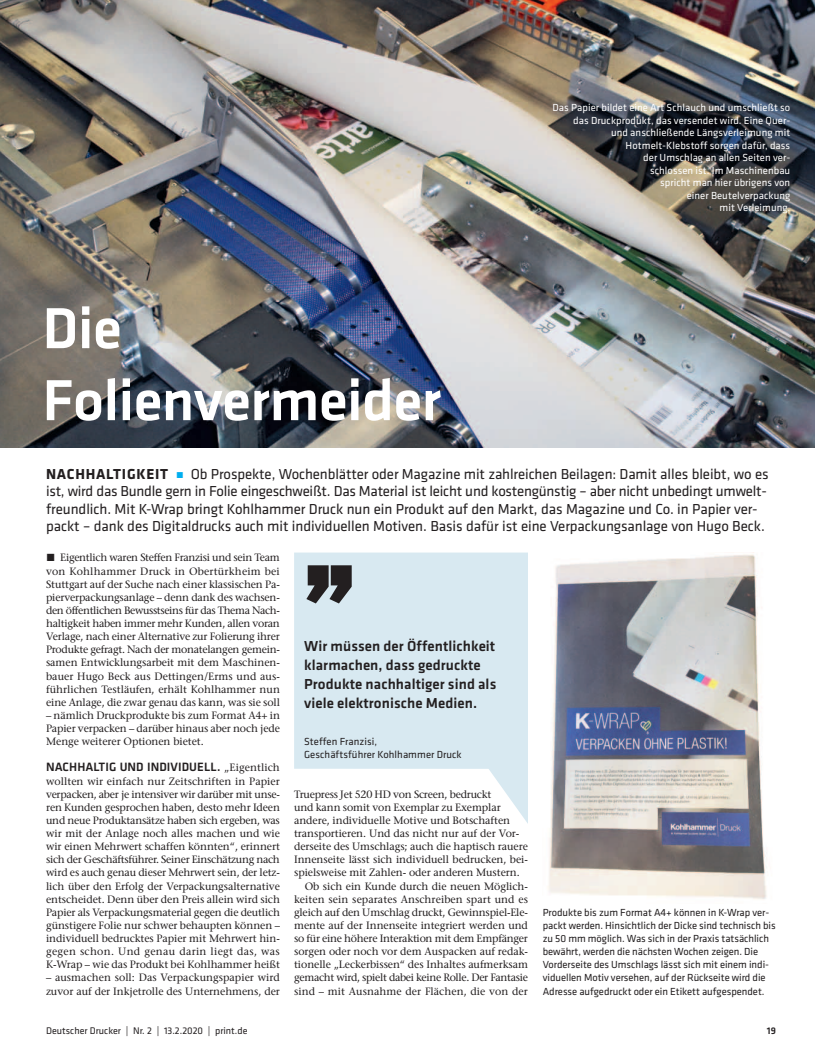
<style>
.page{position:relative;width:815px;height:1063px;background:#fff}
.page>*{position:absolute;margin:0;border:0;box-sizing:border-box;transform-origin:0 0}
.t1{font:700 121.25px "Klavika Basic";color:#231f20;scale:1.2 1}
.t2{font:500 60px/72px "Klavika Basic";letter-spacing:-.01em;color:#fff}
.t3{font:15px/17.5px "Klavika Basic";letter-spacing:-.005em;color:#231f20}
.t4{font:500 15px/18.8px "Klavika Basic";letter-spacing:.005em;color:#231f20}
.t5{font:500 12.5px "Klavika Basic";letter-spacing:.005em;color:#231f20}
.t6{font:500 10.62px/13.1px "Stone Serif Std";letter-spacing:-.005em;color:#231f20;text-align:justify}
.t7{font:10.62px/13.1px "Klavika Basic";letter-spacing:-.005em;color:#231f20}
.t8{font:10.62px/12.5px "Klavika Basic";letter-spacing:.005em;color:#fff;text-align:right}
.t9{font:500 10.62px "Stone Serif Std";letter-spacing:-.03em;color:#231f20}
.t10{font:500 10.62px "Stone Serif Std";letter-spacing:-.025em;color:#231f20}
.t11{font:10px "Klavika Basic";color:#231f20}
.t12{font:500 10px "Klavika Basic";color:#231f20}
.s1{font-weight:700}
.s2{font-family:"The Sans Extra Bold Expert";font-size:8.75px;color:#00aeef}
.s3{font-family:"The Sans Extra Bold Expert";font-weight:400}
.s4{font-family:"Stone Serif Std";font-size:10.62px}
</style>
<div class="page">
<svg style="left:294px;top:553px;width:234px;height:271px;fill:#d8e9f1"></svg>
<img style="left:548px;top:554px;width:219px;height:346px">
<img style="left:0;top:0;width:815px;height:448px">
<h2 class="t2" style="left:42px;top:296px;width:401px">Die<br>Folienvermeider</h2>
<p class="t8" style="left:553px;top:102px;width:239px">Das Papier bildet eine Art Schlauch und umschließt so das Druckprodukt, das versendet wird. Eine Quer-<br>und anschließende Längsverleimung mit Hotmelt-Klebstoff sorgen dafür, dass<br>der Umschlag an allen Seiten ver-<br>schlossen ist. Im Maschinenbau<br>spricht man hier übrigens von<br>einer Beutelverpackung<br>mit Verleimung.</p>
<p class="t3" style="left:46px;top:467px;width:724px"><span class="s1">NACHHALTIGKEIT</span> <span class="s2">ó</span> Ob Prospekte, Wochenblätter oder Magazine mit zahlreichen Beilagen: Damit alles bleibt, wo es ist, wird das Bundle gern in Folie eingeschweißt. Das Material ist leicht und kostengünstig – aber nicht unbedingt umwelt&shy;freundlich. Mit K-Wrap bringt Kohlhammer Druck nun ein Produkt auf den Markt, das Magazine und Co. in Papier ver&shy;packt – dank des Digitaldrucks auch mit individuellen Motiven. Basis dafür ist eine Verpackungsanlage von Hugo Beck.</p>
<p class="t6" style="left:46px;top:552px;width:235px"><span class="s3">ó</span> Eigentlich waren Steffen Franzisi und sein Team von Kohlhammer Druck in Obertürkheim bei Stuttgart auf der Suche nach einer klassischen Pa&shy;pierverpackungsanlage – denn dank des wachsen&shy;den öffentlichen Bewusstseins für das Thema Nach&shy;haltigkeit haben immer mehr Kunden, allen voran Verlage, nach einer Alternative zur Folierung ihrer Produkte gefragt. Nach der monatelangen gemein&shy;samen Entwicklungsarbeit mit dem Maschinen&shy;bauer Hugo Beck aus Dettingen/Erms und aus&shy;führlichen Testläufen, erhält Kohlhammer nun eine Anlage, die zwar genau das kann, was sie soll</p>
<p class="t6" style="left:46px;top:710px;width:235px">– nämlich Druckprodukte bis zum Format A4+ in Papier verpacken – darüber hinaus aber noch jede Menge weiterer Optionen bietet.</p>
<p class="t5" style="left:46px;top:762px;width:235px">NACHHALTIG UND INDIVIDUELL. <span class="s4">„Eigentlich</span></p>
<p class="t6" style="left:46px;top:775px;width:235px">wollten wir einfach nur Zeitschriften in Papier verpacken, aber je intensiver wir darüber mit unse&shy;ren Kunden gesprochen haben, desto mehr Ideen und neue Produktansätze haben sich ergeben, was wir mit der Anlage noch alles machen und wie wir einen Mehrwert schaffen könnten“, erinnert sich der Geschäftsführer. Seiner Einschätzung nach wird es auch genau dieser Mehrwert sein, der letz&shy;lich über den Erfolg der Verpackungsalternative entscheidet. Denn über den Preis allein wird sich Papier als Verpackungsmaterial gegen die deutlich günstigere Folie nur schwer behaupten können – individuell bedrucktes Papier mit Mehrwert hin&shy;gegen schon. Und genau darin liegt das, was K-Wrap – wie das Produkt bei Kohlhammer heißt</p>
<p class="t6" style="left:46px;top:972px;width:235px">– ausmachen soll: Das Verpackungspapier wird zuvor auf der Inkjetrolle des Unternehmens, der</p>
<h1 class="t1" style="left:299px;top:536px;width:52px">’’</h1>
<h3 class="t4" style="left:304px;top:638px;width:194px">Wir müssen der Öffentlichkeit klarmachen, dass gedruckte<br>Produkte nachhaltiger sind als viele elektronische Medien.</h3>
<p class="t7" style="left:304px;top:736px;width:159px">Steffen Franzisi,<br>Geschäftsführer Kohlhammer Druck</p>
<p class="t6" style="left:294px;top:789px;width:199px">Truepress Jet 520 HD von Screen, bedruckt</p>
<p class="t6" style="left:294px;top:802px;width:208px">und kann somit von Exemplar zu Exemplar</p>
<p class="t6" style="left:294px;top:815px;width:217px">andere, individuelle Motive und Botschaften</p>
<p class="t6" style="left:294px;top:828px;width:227px">transportieren. Und das nicht nur auf der Vor-</p>
<p class="t6" style="left:294px;top:841px;width:235px">derseite des Umschlags; auch die haptisch rauere</p>
<p class="t6" style="left:294px;top:854px;width:235px">Innenseite lässt sich individuell bedrucken, bei-</p>
<p class="t6" style="left:294px;top:867px;width:227px">spielsweise mit Zahlen- oder anderen Mustern.</p>
<p class="t6" style="left:305px;top:880px;width:225px">Ob sich ein Kunde durch die neuen Möglich-</p>
<p class="t6" style="left:294px;top:894px;width:235px">keiten sein separates Anschreiben spart und es</p>
<p class="t6" style="left:294px;top:907px;width:235px">gleich auf den Umschlag druckt, Gewinnspiel-Ele-</p>
<p class="t6" style="left:294px;top:920px;width:235px">mente auf der Innenseite integriert werden und</p>
<p class="t10" style="left:294px;top:934px;width:235px">so für eine höhere Interaktion mit dem Empfänger</p>
<p class="t6" style="left:294px;top:946px;width:235px">sorgen oder noch vor dem Auspacken auf redak-</p>
<p class="t6" style="left:294px;top:959px;width:235px">tionelle „Leckerbissen“ des Inhaltes aufmerksam</p>
<p class="t9" style="left:294px;top:974px;width:235px">gemacht wird, spielt dabei keine Rolle. Der Fantasie</p>
<p class="t6" style="left:294px;top:985px;width:235px">sind – mit Ausnahme der Flächen, die von der</p>
<p class="t7" style="left:543px;top:907px;width:234px">Produkte bis zum Format A4+ können in K-Wrap ver&shy;packt werden. Hinsichtlich der Dicke sind technisch bis zu 50 mm möglich. Was sich in der Praxis tatsächlich bewährt, werden die nächsten Wochen zeigen. Die Vorderseite des Umschlags lässt sich mit einem indi&shy;viduellen Motiv versehen, auf der Rückseite wird die Adresse aufgedruckt oder ein Etikett aufgespendet.</p>
<p class="t11" style="left:46px;top:1027px;width:203px">Deutscher Drucker | Nr. 2 | 13.2.2020 | print.de</p>
<p class="t12" style="left:767px;top:1027px;width:11px">19</p>
</div>
